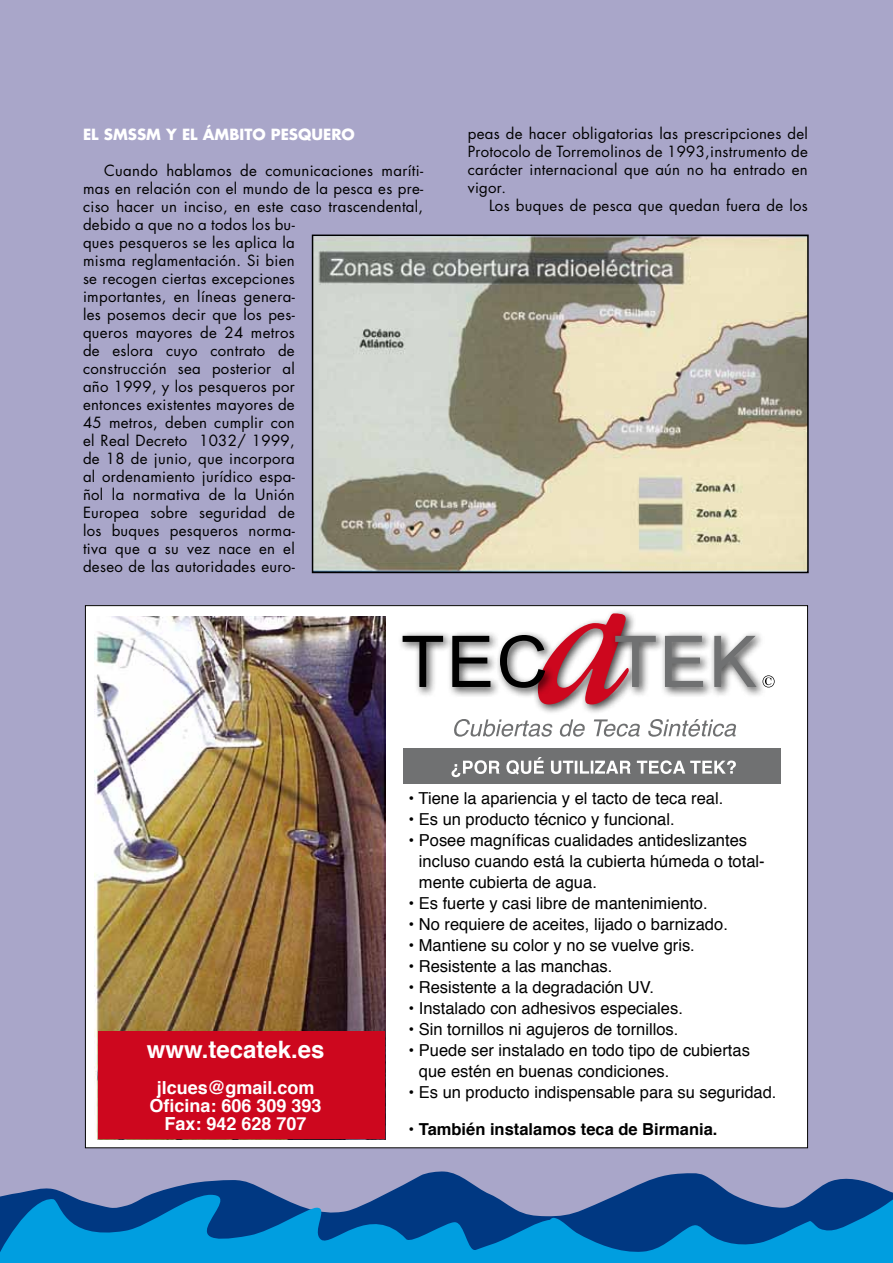
<style>
.page{position:relative;width:893px;height:1263px;background:#a9a6c9}
.page>*{position:absolute;margin:0;border:0;box-sizing:border-box;transform-origin:0 0}
.t1{font:700 24px "Helvetica";color:#fff}
.t2{font:700 18px/18px "Helvetica";color:#fff;text-align:center}
.t3{font:16.5px/21px "Helvetica";color:#000}
.t4{font:700 16.5px "Helvetica";color:#000}
.t5{font:15px/18px "Futura";letter-spacing:.02em;color:#000}
.t6{font:700 15px "Futura";color:#fff}
</style>
<div class="page">
<svg style="left:0;top:1171px;width:893px;height:92px"></svg>
<div style="left:85px;top:606px;width:722px;height:542px;background:#fff"></div>
<img style="left:95px;top:616px;width:291px;height:524px">
<div style="left:533px;top:608px;width:107px;height:107px;background:#000;opacity:.75"></div>
<div style="left:397px;top:631px;width:56px;height:67px;background:#000;opacity:.75"></div>
<svg style="left:403px;top:636px;width:40px;height:51px"></svg>
<div style="left:447px;top:631px;width:55px;height:67px;background:#000;opacity:.75"></div>
<svg style="left:452px;top:636px;width:38px;height:51px"></svg>
<div style="left:495px;top:630px;width:61px;height:69px;background:#000;opacity:.75"></div>
<div style="left:610px;top:631px;width:56px;height:67px;background:#000;opacity:.75"></div>
<svg style="left:500px;top:613px;width:156px;height:91px"></svg>
<div style="left:660px;top:631px;width:54px;height:67px;background:#000;opacity:.75"></div>
<svg style="left:665px;top:636px;width:38px;height:51px"></svg>
<div style="left:709px;top:631px;width:57px;height:67px;background:#000;opacity:.75"></div>
<svg style="left:714px;top:636px;width:61px;height:51px"></svg>
<svg style="left:454px;top:719px;width:282px;height:18px"></svg>
<div style="left:99px;top:1032px;width:286px;height:107px;background:#cd071e"></div>
<div style="left:403px;top:749px;width:378px;height:35px;background:#707172"></div>
<svg style="left:451px;top:757px;width:285px;height:20px"></svg>
<img style="left:315px;top:238px;width:491px;height:332px">
<div style="left:312px;top:235px;width:497px;height:338px;border:2px solid #000"></div>
<p class="t6" style="left:83px;top:124px;width:157px">EL SMSSM Y EL ÁMBITO</p>
<p class="t6" style="left:271px;top:124px;width:73px">PESQUERO</p>
<p class="t5" style="left:83px;top:161px;width:342px;text-indent:21px">Cuando hablamos de comunicaciones maríti&shy;mas en relación con el mundo de la pesca es pre&shy;ciso hacer un inciso, en este caso trascendental, debido a que no a todos los bu-<br>ques pesqueros se les aplica la<br>misma reglamentación. Si bien<br>se recogen ciertas excepciones<br>importantes, en líneas genera-<br>les posemos decir que los pes-<br>queros mayores de 24 metros<br>de eslora cuyo contrato de<br>construcción sea posterior al<br>año 1999, y los pesqueros por<br>entonces existentes mayores de<br>45 metros, deben cumplir con<br>el Real Decreto 1032/ 1999,<br>de 18 de junio, que incorpora<br>al ordenamiento jurídico espa-<br>ñol la normativa de la Unión<br>Europea sobre seguridad de<br>los buques pesqueros norma-<br>tiva que a su vez nace en el<br>deseo de las autoridades euro-</p>
<p class="t5" style="left:468px;top:125px;width:342px;text-align:justify">peas de hacer obligatorias las prescripciones del Protocolo de Torremolinos de 1993,instrumento de carácter internacional que aún no ha entrado en vigor.</p>
<p class="t5" style="left:489px;top:197px;width:320px">Los buques de pesca que quedan fuera de los</p>
<h1 class="t1" style="left:147px;top:1030px;width:179px">www.tecatek.es</h1>
<p class="t2" style="left:150px;top:1079px;width:174px">jlcues@gmail.com<br>Oficina: 606 309 393<br>Fax: 942 628 707</p>
<p class="t3" style="left:408px;top:788px;width:316px">• Tiene la apariencia y el tacto de teca real.</p>
<p class="t3" style="left:408px;top:809px;width:268px">• Es un producto técnico y funcional.</p>
<p class="t3" style="left:419px;top:830px;width:347px;text-indent:-10px">• Posee magníficas cualidades antideslizantes incluso cuando está la cubierta húmeda o total&shy;mente cubierta de agua.</p>
<p class="t3" style="left:408px;top:893px;width:301px">• Es fuerte y casi libre de mantenimiento.</p>
<p class="t3" style="left:408px;top:914px;width:321px">• No requiere de aceites, lijado o barnizado.</p>
<p class="t3" style="left:408px;top:935px;width:288px">• Mantiene su color y no se vuelve gris.</p>
<p class="t3" style="left:408px;top:956px;width:205px">• Resistente a las manchas.</p>
<p class="t3" style="left:408px;top:977px;width:247px">• Resistente a la degradación UV.</p>
<p class="t3" style="left:408px;top:998px;width:276px">• Instalado con adhesivos especiales.</p>
<p class="t3" style="left:408px;top:1019px;width:271px">• Sin tornillos ni agujeros de tornillos.</p>
<p class="t3" style="left:419px;top:1040px;width:332px;text-indent:-10px">• Puede ser instalado en todo tipo de cubiertas que estén en buenas condiciones.</p>
<p class="t3" style="left:408px;top:1082px;width:370px">• Es un producto indispensable para su seguridad.</p>
<p class="t4" style="left:408px;top:1116px;width:310px">• También instalamos teca de Birmania.</p>
</div>
